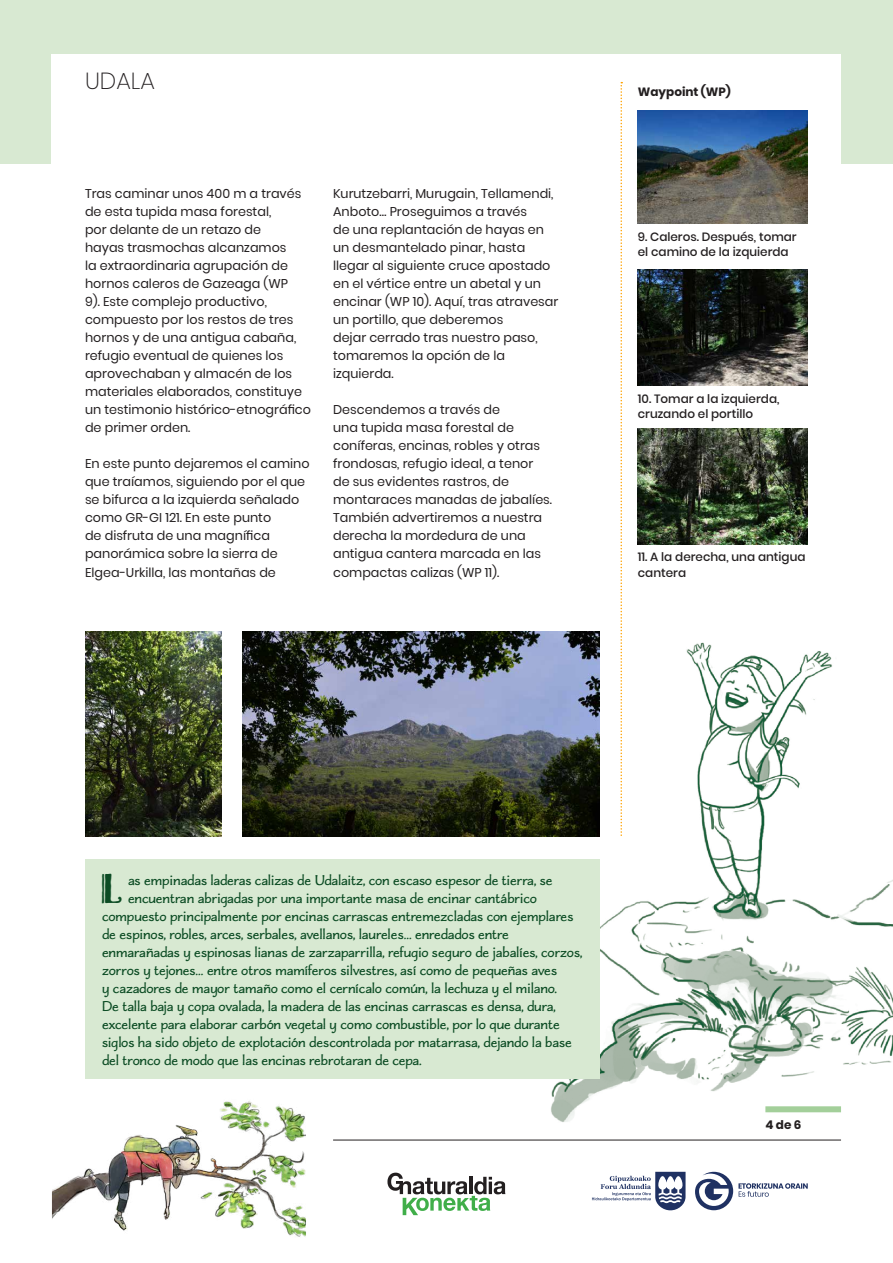
<style>
.page{position:relative;width:893px;height:1263px;background:#fff}
.page>*{position:absolute;margin:0;border:0;box-sizing:border-box;transform-origin:0 0}
.t1{font:38.85px "Charcuterie Deco";color:#0c4c24}
.t2{font:200 23.25px "Poppins";color:#231f20}
.t3{font:15px "Charcuterie Flared";color:#0c4c24}
.t4{font:12.75px/18px "Poppins";color:#231f20}
.t5{font:500 12px/15px "Poppins";color:#231f20}
.t6{font:700 12px "Poppins";color:#231f20}
</style>
<div class="page">
<img style="left:52px;top:1101px;width:254px;height:136px">
<svg style="left:387px;top:1172px;width:118px;height:43px"></svg>
<hr style="left:333px;top:1140px;width:508px;height:1px;background:#231f20">
<div style="left:0;top:0;width:893px;height:164px;background:#d8e9d2"></div>
<div style="left:52px;top:54px;width:789px;height:131px;background:#fff"></div>
<svg style="left:620px;top:82px;width:2px;height:543px"></svg>
<img style="left:638px;top:111px;width:170px;height:113px">
<img style="left:638px;top:269px;width:170px;height:117px">
<img style="left:638px;top:428px;width:170px;height:117px">
<img style="left:530px;top:626px;width:363px;height:585px">
<div style="left:85px;top:859px;width:515px;height:219px;background:#d8e9d2"></div>
<img style="left:242px;top:632px;width:358px;height:205px">
<img style="left:85px;top:632px;width:136px;height:205px">
<h2 class="t2" style="left:85px;top:67px;width:71px">UDALA</h2>
<p class="t4" style="left:85px;top:185px;width:228px">Tras caminar unos 400 m a través de esta tupida masa forestal,<br>por delante de un retazo de<br>hayas trasmochas alcanzamos<br>la extraordinaria agrupación de hornos caleros de Gazeaga (WP<br>9). Este complejo productivo, compuesto por los restos de tres hornos y de una antigua cabaña, refugio eventual de quienes los aprovechaban y almacén de los materiales elaborados, constituye un testimonio histórico-etnográfico de primer orden.</p>
<p class="t4" style="left:85px;top:455px;width:226px">En este punto dejaremos el camino que traíamos, siguiendo por el que se bifurca a la izquierda señalado como GR-GI 121. En este punto<br>de disfruta de una magnífica panorámica sobre la sierra de<br>Elgea-Urkilla, las montañas de</p>
<p class="t4" style="left:333px;top:185px;width:227px">Kurutzebarri, Murugain, Tellamendi,<br>Anboto… Proseguimos a través<br>de una replantación de hayas en un desmantelado pinar, hasta llegar al siguiente cruce apostado en el vértice entre un abetal y un encinar (WP 10). Aquí, tras atravesar un portillo, que deberemos<br>dejar cerrado tras nuestro paso, tomaremos la opción de la izquierda.</p>
<p class="t4" style="left:333px;top:401px;width:220px">Descendemos a través de<br>una tupida masa forestal de coníferas, encinas, robles y otras frondosas, refugio ideal, a tenor de sus evidentes rastros, de montaraces manadas de jabalíes.<br>También advertiremos a nuestra derecha la mordedura de una antigua cantera marcada en las compactas calizas (WP 11).</p>
<p class="t6" style="left:638px;top:85px;width:95px">Waypoint (WP)</p>
<p class="t5" style="left:638px;top:229px;width:160px">9. Caleros. Después, tomar el camino de la izquierda</p>
<p class="t5" style="left:638px;top:391px;width:143px">10. Tomar a la izquierda, cruzando el portillo</p>
<p class="t5" style="left:638px;top:550px;width:169px">11. A la derecha, una antigua cantera</p>
<p class="t1" style="left:100px;top:863px;width:24px">L</p>
<p class="t3" style="left:128px;top:871px;width:426px">as empinadas laderas calizas de Udalaitz, con escaso espesor de tierra, se</p>
<p class="t3" style="left:128px;top:889px;width:410px">encuentran abrigadas por una importante masa de encinar cantábrico</p>
<p class="t3" style="left:102px;top:907px;width:473px">compuesto principalmente por encinas carrascas entremezcladas con ejemplares</p>
<p class="t3" style="left:102px;top:925px;width:408px">de espinos, robles, arces, serbales, avellanos, laureles… enredados entre</p>
<p class="t3" style="left:102px;top:943px;width:482px">enmarañadas y espinosas lianas de zarzaparrilla, refugio seguro de jabalíes, corzos,</p>
<p class="t3" style="left:102px;top:961px;width:457px">zorros y tejones… entre otros mamíferos silvestres, así como de pequeñas aves</p>
<p class="t3" style="left:102px;top:979px;width:457px">y cazadores de mayor tamaño como el cernícalo común, la lechuza y el milano.</p>
<p class="t3" style="left:102px;top:997px;width:455px">De talla baja y copa ovalada, la madera de las encinas carrascas es densa, dura,</p>
<p class="t3" style="left:102px;top:1015px;width:459px">excelente para elaborar carbón vegetal y como combustible, por lo que durante</p>
<p class="t3" style="left:102px;top:1033px;width:471px">siglos ha sido objeto de explotación descontrolada por matarrasa, dejando la base</p>
<p class="t3" style="left:102px;top:1051px;width:321px">del tronco de modo que las encinas rebrotaran de cepa.</p>
<p class="t6" style="left:765px;top:1118px;width:37px">4 de 6</p>
</div>
